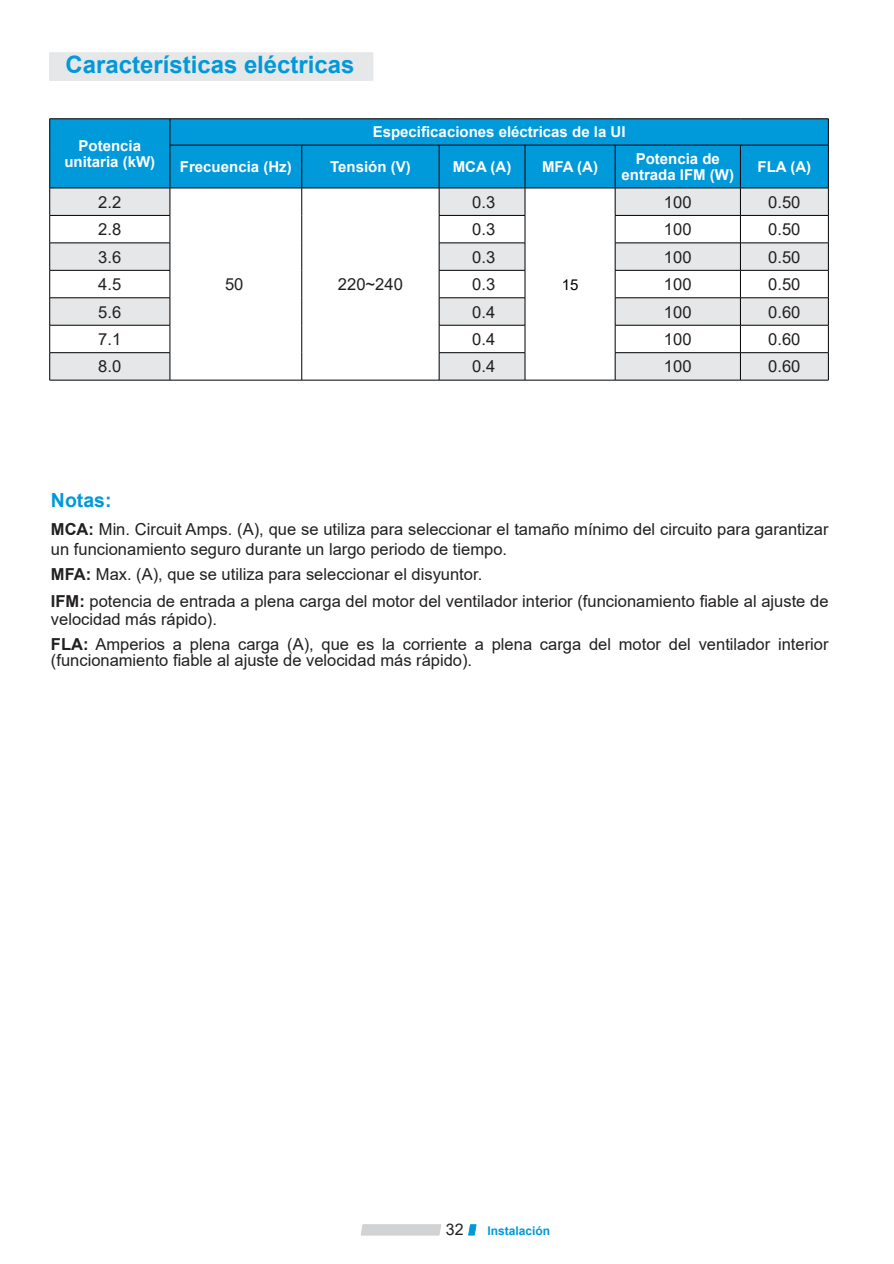
<style>
.page{position:relative;width:894px;height:1264px;background:#fff}
.page>*{position:absolute;margin:0;border:0;box-sizing:border-box;transform-origin:0 0}
.t1{font:700 24px "Arial";color:#0099da}
.t2{font:700 19.5px "Arial";color:#0099da}
.t3{font:16.5px/20px "Arial";color:#221f1f}
.t4{font:15.9px "Arial";color:#221f1f}
.t5{font:700 15px/16.5px "Arial";color:#fff;text-align:center}
.t6{font:15px "Arial";color:#000}
.t7{font:700 12px "Arial";color:#0099da}
.s1{font-weight:700}
</style>
<div class="page">
<div style="left:49px;top:53px;width:324px;height:27px;background:#e6e7e8"></div>
<svg style="left:361px;top:1224px;width:79px;height:10px"></svg>
<svg style="left:468px;top:1224px;width:8px;height:10px"></svg>
<div style="left:50px;top:119px;width:778px;height:69px;background:#0099da"></div>
<svg style="left:50px;top:189px;width:778px;height:191px"></svg>
<hr style="left:50px;top:118px;width:120px;height:1px;background:#000">
<svg style="left:49px;top:119px;width:1px;height:26px"></svg>
<hr style="left:49px;top:145px;width:1px;height:43px;background:#000">
<hr style="left:170px;top:118px;width:132px;height:1px;background:#000">
<svg style="left:170px;top:119px;width:1px;height:26px"></svg>
<hr style="left:302px;top:118px;width:137px;height:1px;background:#000">
<hr style="left:439px;top:118px;width:86px;height:1px;background:#000">
<hr style="left:525px;top:118px;width:90px;height:1px;background:#000">
<hr style="left:615px;top:118px;width:125px;height:1px;background:#000">
<hr style="left:740px;top:118px;width:88px;height:1px;background:#000">
<svg style="left:828px;top:119px;width:1px;height:26px"></svg>
<hr style="left:170px;top:145px;width:132px;height:1px;background:#000">
<hr style="left:170px;top:145px;width:1px;height:43px;background:#000">
<hr style="left:302px;top:145px;width:137px;height:1px;background:#000">
<hr style="left:301px;top:145px;width:1px;height:43px;background:#000">
<hr style="left:439px;top:145px;width:86px;height:1px;background:#000">
<hr style="left:439px;top:145px;width:1px;height:43px;background:#000">
<hr style="left:525px;top:145px;width:90px;height:1px;background:#000">
<hr style="left:524px;top:145px;width:1px;height:43px;background:#000">
<hr style="left:615px;top:145px;width:125px;height:1px;background:#000">
<hr style="left:614px;top:145px;width:1px;height:43px;background:#000">
<hr style="left:740px;top:145px;width:88px;height:1px;background:#000">
<hr style="left:740px;top:145px;width:1px;height:43px;background:#000">
<hr style="left:828px;top:145px;width:1px;height:43px;background:#000">
<hr style="left:50px;top:188px;width:120px;height:1px;background:#000">
<hr style="left:170px;top:188px;width:132px;height:1px;background:#000">
<hr style="left:302px;top:188px;width:137px;height:1px;background:#000">
<svg style="left:301px;top:188px;width:1px;height:192px"></svg>
<hr style="left:170px;top:380px;width:132px;height:1px;background:#000">
<hr style="left:302px;top:380px;width:137px;height:1px;background:#000">
<hr style="left:439px;top:188px;width:86px;height:1px;background:#000">
<hr style="left:525px;top:188px;width:90px;height:1px;background:#000">
<hr style="left:525px;top:380px;width:90px;height:1px;background:#000">
<hr style="left:615px;top:188px;width:125px;height:1px;background:#000">
<hr style="left:740px;top:188px;width:88px;height:1px;background:#000">
<hr style="left:50px;top:215px;width:120px;height:1px;background:#000">
<hr style="left:439px;top:215px;width:86px;height:1px;background:#000">
<hr style="left:615px;top:215px;width:125px;height:1px;background:#000">
<hr style="left:740px;top:215px;width:88px;height:1px;background:#000">
<hr style="left:50px;top:242px;width:120px;height:1px;background:#000">
<hr style="left:439px;top:242px;width:86px;height:1px;background:#000">
<hr style="left:615px;top:242px;width:125px;height:1px;background:#000">
<hr style="left:740px;top:242px;width:88px;height:1px;background:#000">
<hr style="left:50px;top:270px;width:120px;height:1px;background:#000">
<hr style="left:439px;top:270px;width:86px;height:1px;background:#000">
<hr style="left:615px;top:270px;width:125px;height:1px;background:#000">
<hr style="left:740px;top:270px;width:88px;height:1px;background:#000">
<hr style="left:50px;top:297px;width:120px;height:1px;background:#000">
<hr style="left:439px;top:297px;width:86px;height:1px;background:#000">
<hr style="left:615px;top:297px;width:125px;height:1px;background:#000">
<hr style="left:740px;top:297px;width:88px;height:1px;background:#000">
<hr style="left:50px;top:325px;width:120px;height:1px;background:#000">
<hr style="left:439px;top:325px;width:86px;height:1px;background:#000">
<hr style="left:615px;top:325px;width:125px;height:1px;background:#000">
<hr style="left:740px;top:325px;width:88px;height:1px;background:#000">
<hr style="left:50px;top:352px;width:120px;height:1px;background:#000">
<svg style="left:49px;top:188px;width:1px;height:192px"></svg>
<svg style="left:170px;top:188px;width:1px;height:192px"></svg>
<hr style="left:50px;top:380px;width:120px;height:1px;background:#000">
<hr style="left:439px;top:352px;width:86px;height:1px;background:#000">
<svg style="left:439px;top:188px;width:1px;height:192px"></svg>
<svg style="left:524px;top:188px;width:1px;height:192px"></svg>
<hr style="left:439px;top:380px;width:86px;height:1px;background:#000">
<hr style="left:615px;top:352px;width:125px;height:1px;background:#000">
<svg style="left:614px;top:188px;width:1px;height:192px"></svg>
<hr style="left:740px;top:352px;width:88px;height:1px;background:#000">
<svg style="left:740px;top:188px;width:1px;height:192px"></svg>
<svg style="left:828px;top:188px;width:1px;height:192px"></svg>
<hr style="left:615px;top:380px;width:125px;height:1px;background:#000">
<hr style="left:740px;top:380px;width:88px;height:1px;background:#000">
<h1 class="t1" style="left:66px;top:47px;width:290px">Características eléctricas</h1>
<p class="t5" style="left:64px;top:137px;width:92px">Potencia unitaria (kW)</p>
<p class="t3" style="left:98px;top:192px;width:25px">2.2</p>
<p class="t5" style="left:372px;top:124px;width:254px">Especificaciones eléctricas de la UI</p>
<p class="t5" style="left:180px;top:159px;width:113px">Frecuencia (Hz)</p>
<p class="t5" style="left:330px;top:159px;width:82px">Tensión (V)</p>
<p class="t5" style="left:452px;top:159px;width:60px">MCA (A)</p>
<p class="t5" style="left:542px;top:159px;width:58px">MFA (A)</p>
<p class="t5" style="left:621px;top:150px;width:114px">Potencia de entrada IFM (W)</p>
<p class="t5" style="left:757px;top:159px;width:55px">FLA (A)</p>
<p class="t3" style="left:472px;top:192px;width:25px">0.3</p>
<p class="t3" style="left:663px;top:192px;width:29px">100</p>
<p class="t3" style="left:768px;top:192px;width:34px">0.50</p>
<p class="t3" style="left:98px;top:219px;width:25px">2.8</p>
<p class="t3" style="left:472px;top:219px;width:25px">0.3</p>
<p class="t3" style="left:663px;top:219px;width:29px">100</p>
<p class="t3" style="left:768px;top:219px;width:34px">0.50</p>
<p class="t3" style="left:98px;top:247px;width:25px">3.6</p>
<p class="t3" style="left:472px;top:247px;width:25px">0.3</p>
<p class="t3" style="left:663px;top:247px;width:29px">100</p>
<p class="t3" style="left:768px;top:247px;width:34px">0.50</p>
<p class="t3" style="left:98px;top:274px;width:25px">4.5</p>
<p class="t3" style="left:472px;top:274px;width:25px">0.3</p>
<p class="t3" style="left:663px;top:274px;width:29px">100</p>
<p class="t3" style="left:768px;top:274px;width:34px">0.50</p>
<p class="t3" style="left:98px;top:301px;width:25px">5.6</p>
<p class="t3" style="left:472px;top:301px;width:25px">0.4</p>
<p class="t3" style="left:663px;top:301px;width:29px">100</p>
<p class="t3" style="left:768px;top:301px;width:34px">0.60</p>
<p class="t3" style="left:98px;top:329px;width:25px">7.1</p>
<p class="t3" style="left:472px;top:329px;width:25px">0.4</p>
<p class="t3" style="left:663px;top:329px;width:29px">100</p>
<p class="t3" style="left:768px;top:329px;width:34px">0.60</p>
<p class="t3" style="left:98px;top:356px;width:25px">8.0</p>
<p class="t3" style="left:472px;top:356px;width:25px">0.4</p>
<p class="t3" style="left:663px;top:356px;width:29px">100</p>
<p class="t3" style="left:768px;top:356px;width:34px">0.60</p>
<p class="t3" style="left:225px;top:274px;width:20px">50</p>
<p class="t3" style="left:338px;top:274px;width:66px">220~240</p>
<p class="t6" style="left:561px;top:274px;width:18px">15</p>
<p class="t2" style="left:51px;top:486px;width:62px">Notas:</p>
<p class="t3" style="left:51px;top:519px;width:778px"><span class="s1">MCA:</span> Min. Circuit Amps. (A), que se utiliza para seleccionar el tamaño mínimo del circuito para garantizar un funcionamiento seguro durante un largo periodo de tiempo.</p>
<p class="t3" style="left:51px;top:560px;width:779px;line-height:26.7px"><span class="s1">MFA:</span> Max. (A), que se utiliza para seleccionar el disyuntor.<br><span class="s1">IFM:</span> potencia de entrada a plena carga del motor del ventilador interior (funcionamiento fiable al ajuste de</p>
<p class="t3" style="left:51px;top:606px;width:779px;line-height:25px">velocidad más rápido).<br><span class="s1">FLA:</span> Amperios a plena carga (A), que es la corriente a plena carga del motor del ventilador interior</p>
<p class="t3" style="left:51px;top:650px;width:422px">(funcionamiento fiable al ajuste de velocidad más rápido).</p>
<p class="t4" style="left:445px;top:1217px;width:19px">32</p>
<p class="t7" style="left:487px;top:1221px;width:64px">Instalación</p>
</div>
